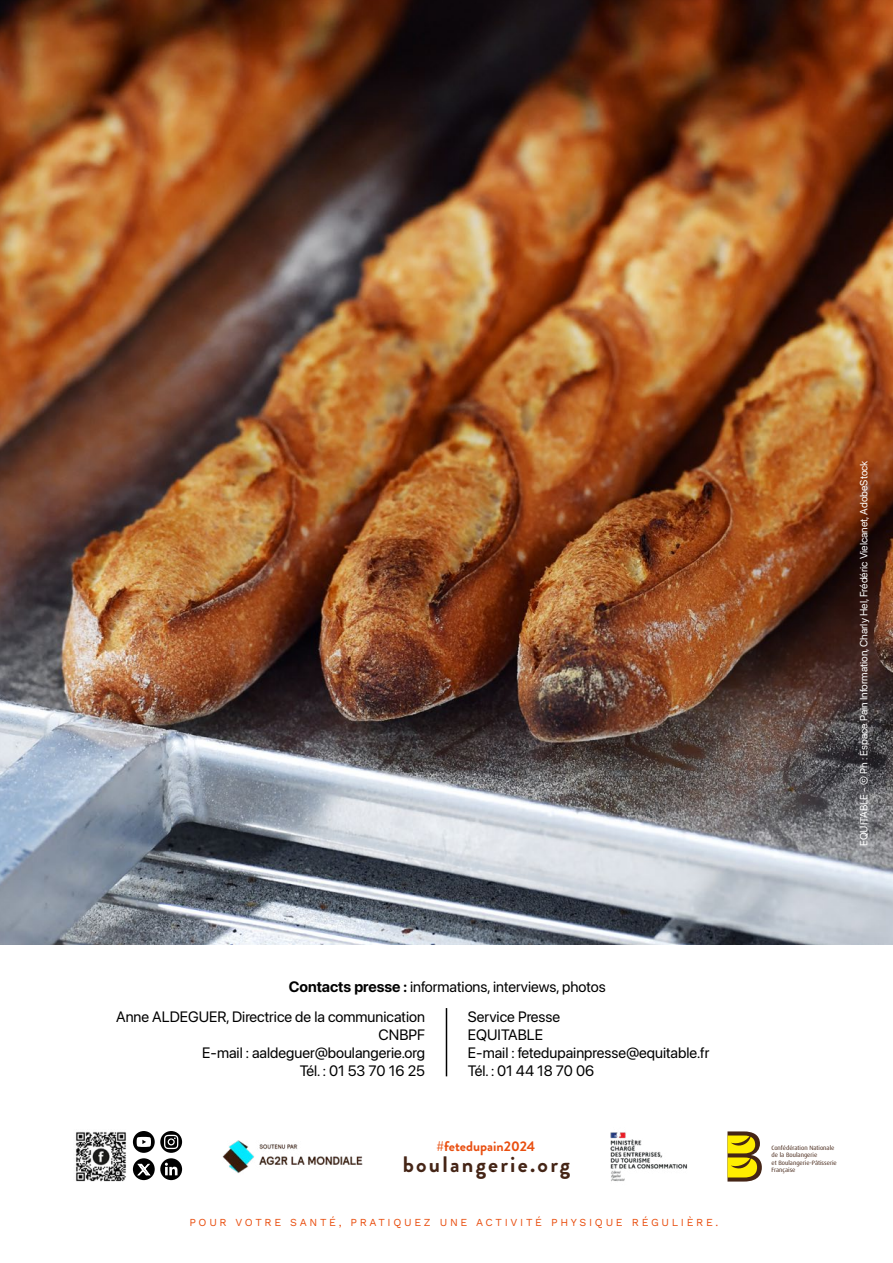
<style>
.page{position:relative;width:893px;height:1263px;background:#fff}
.page>*{position:absolute;margin:0;border:0;box-sizing:border-box;transform-origin:0 0}
.t1{font:700 22.35px "Brandon Grotesque";letter-spacing:.1em;color:#452516}
.t2{font:15px/18px "SF Pro Display";color:#000;text-align:right}
.t3{font:700 13.95px "Brandon Grotesque";color:#e94e0f}
.t4{font:10.8px "Work Sans";letter-spacing:.25em;color:#e94e0f}
.t5{font:10.5px "SF Pro Display";color:#fff}
.t6{font:6.15px/7.5px "Dax OT";color:#452516}
.s1{font-weight:700}
</style>
<div class="page">
<svg style="left:727px;top:1131px;width:35px;height:50px;background:#bba626"></svg>
<img style="left:75px;top:1131px;width:51px;height:51px">
<svg style="left:133px;top:1158px;width:22px;height:22px"></svg>
<svg style="left:133px;top:1131px;width:22px;height:22px"></svg>
<svg style="left:137px;top:1137px;width:14px;height:10px"></svg>
<svg style="left:160px;top:1131px;width:22px;height:22px"></svg>
<svg style="left:164px;top:1135px;width:14px;height:14px"></svg>
<svg style="left:160px;top:1158px;width:22px;height:22px"></svg>
<svg style="left:165px;top:1163px;width:12px;height:12px"></svg>
<svg style="left:138px;top:1164px;width:12px;height:11px"></svg>
<img style="left:223px;top:1140px;width:139px;height:33px">
<img style="left:611px;top:1132px;width:76px;height:49px">
<hr style="left:446px;top:1008px;width:1px;height:68px;background:#000">
<img style="left:0;top:0;width:893px;height:944px">
<p class="t5" style="left:858px;top:846px;width:387px;rotate:-90deg">EQUITABLE - © Ph : Espace Pain Information, Charly Hel, Frédéric Vielcanet, AdobeStock</p>
<p class="t2" style="left:289px;top:978px;width:318px"><span class="s1">Contacts presse :</span> informations, interviews, photos</p>
<p class="t2" style="left:116px;top:1008px;width:310px">Anne ALDEGUER, Directrice de la communication<br>CNBPF<br>E-mail : aaldeguer@boulangerie.org<br>Tél. : 01 53 70 16 25</p>
<p class="t2" style="left:468px;top:1008px;width:243px;text-align:left">Service Presse<br>EQUITABLE<br>E-mail : fetedupainpresse@equitable.fr<br>Tél. : 01 44 18 70 06</p>
<p class="t3" style="left:437px;top:1136px;width:100px">#fetedupain2024</p>
<p class="t6" style="left:771px;top:1144px;width:67px">Confédération Nationale de la Boulangerie<br>et Boulangerie-Pâtisserie<br>Française</p>
<h1 class="t1" style="left:403px;top:1148px;width:169px">boulangerie.org</h1>
<p class="t4" style="left:189px;top:1214px;width:530px">POUR VOTRE SANTÉ, PRATIQUEZ UNE ACTIVITÉ PHYSIQUE RÉGULIÈRE.</p>
</div>
